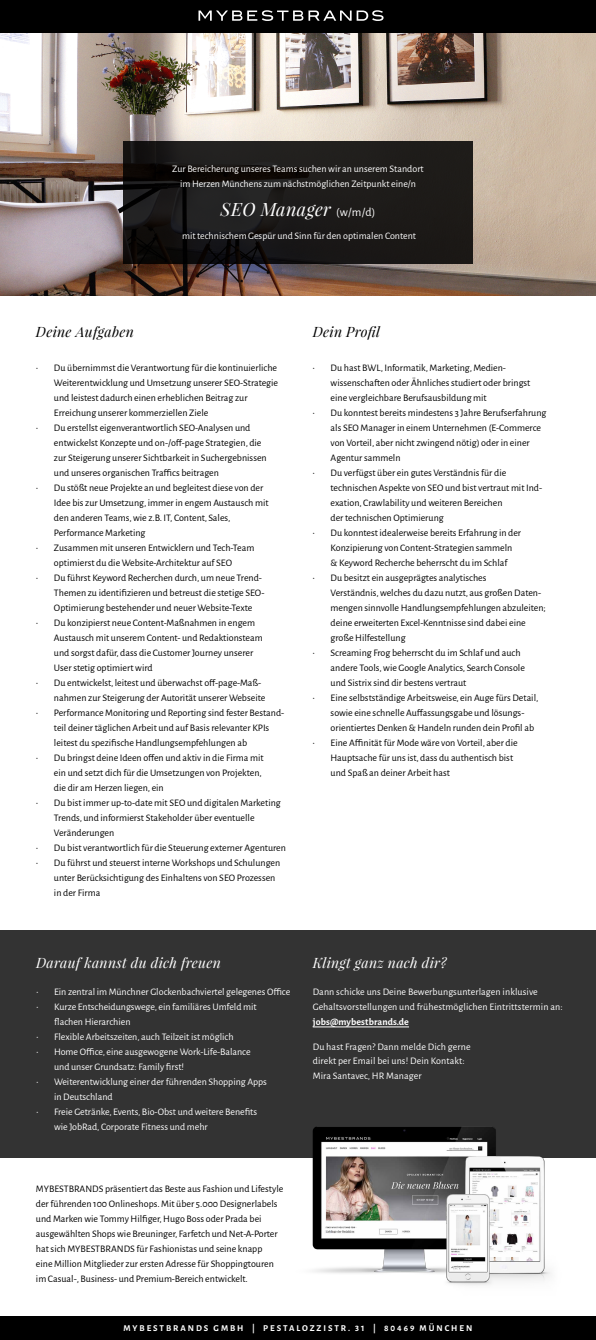
<style>
.page{position:relative;width:596px;height:1340px;background:#fff}
.page>*{position:absolute;margin:0;border:0;box-sizing:border-box;transform-origin:0 0}
.t1{font:italic 18px "Playfair Display";letter-spacing:.02em;color:#fff}
.t2{font:italic 14px "Playfair Display";letter-spacing:.02em;color:#fff}
.t3{font:italic 14px "Playfair Display";letter-spacing:.02em;color:#000}
.t4{font:10px/15px "Alegreya Sans";color:#000}
.t5{font:10px/15px "Alegreya Sans";color:#fff}
.t6{font:700 10px "Alegreya Sans";letter-spacing:.01em;color:#fff}
.t7{font:700 9px "Alegreya Sans";letter-spacing:.215em;color:#fff}
.s1{font-family:"Alegreya Sans";font-style:normal;font-size:12px}
</style>
<div class="page">
<div style="left:0;top:1316px;width:595px;height:24px;background:#000"></div>
<div style="left:0;top:930px;width:595px;height:227px;background:#333"></div>
<hr style="left:312px;top:1027px;width:97px;height:1px;background:#fff">
<img style="left:272px;top:1126px;width:304px;height:159px">
<img style="left:0;top:33px;width:595px;height:263px">
<div style="left:0;top:0;width:595px;height:33px;background:#000"></div>
<svg style="left:198px;top:10px;width:185px;height:11px"></svg>
<svg style="left:123px;top:141px;width:349px;height:123px;background:#1a1817"></svg>
<p class="t5" style="left:172px;top:162px;width:253px;line-height:14.5px;text-align:center">Zur Bereicherung unseres Teams suchen wir an unserem Standort im Herzen Münchens zum nächstmöglichen Zeitpunkt eine/n</p>
<h1 class="t1" style="left:220px;top:197px;width:156px">SEO Manager <span class="s1">(w/m/d)</span></h1>
<h2 class="t3" style="left:36px;top:322px;width:99px">Deine Aufgaben</h2>
<p class="t5" style="left:182px;top:228px;width:235px">mit technischem Gespür und Sinn für den optimalen Content</p>
<h2 class="t3" style="left:312px;top:322px;width:69px">Dein Profil</h2>
<p class="t4" style="left:54px;top:360px;width:225px;text-indent:-18px">• Du übernimmst die Verantwortung für die kontinuierliche Weiterentwicklung und Umsetzung unserer SEO-Strategie und leistest dadurch einen erheblichen Beitrag zur Erreichung unserer kommerziellen Ziele</p>
<p class="t4" style="left:54px;top:420px;width:214px;text-indent:-18px">• Du erstellst eigenverantwortlich SEO-Analysen und entwickelst Konzepte und on-/off-page Strategien, die zur Steigerung unserer Sichtbarkeit in Suchergebnissen und unseres organischen Traffics beitragen</p>
<p class="t4" style="left:54px;top:480px;width:216px;text-indent:-18px">• Du stößt neue Projekte an und begleitest diese von der Idee bis zur Umsetzung, immer in engem Austausch mit den anderen Teams, wie z.B. IT, Content, Sales, Performance Marketing</p>
<p class="t4" style="left:36px;top:540px;width:220px;text-align:center">• Zusammen mit unseren Entwicklern und Tech-Team optimierst du die Website-Architektur auf SEO</p>
<p class="t4" style="left:54px;top:570px;width:212px;text-indent:-18px">• Du führst Keyword Recherchen durch, um neue Trend-<br>Themen zu identifizieren und betreust die stetige SEO-<br>Optimierung bestehender und neuer Website-Texte</p>
<p class="t4" style="left:54px;top:615px;width:210px;text-indent:-18px">• Du konzipierst neue Content-Maßnahmen in engem Austausch mit unserem Content- und Redaktionsteam und sorgst dafür, dass die Customer Journey unserer User stetig optimiert wird</p>
<p class="t4" style="left:54px;top:675px;width:213px;text-indent:-18px">• Du entwickelst, leitest und überwachst off-page-Maß&shy;nahmen zur Steigerung der Autorität unserer Webseite</p>
<p class="t4" style="left:54px;top:705px;width:232px;text-indent:-18px">• Performance Monitoring und Reporting sind fester Bestand&shy;teil deiner täglichen Arbeit und auf Basis relevanter KPIs leitest du spezifische Handlungsempfehlungen ab</p>
<p class="t4" style="left:54px;top:750px;width:211px;text-indent:-18px">• Du bringst deine Ideen offen und aktiv in die Firma mit ein und setzt dich für die Umsetzungen von Projekten, die dir am Herzen liegen, ein</p>
<p class="t4" style="left:54px;top:795px;width:228px;text-indent:-18px">• Du bist immer up-to-date mit SEO und digitalen Marketing<br>Trends, und informierst Stakeholder über eventuelle<br>Veränderungen</p>
<p class="t4" style="left:36px;top:840px;width:251px">• Du bist verantwortlich für die Steuerung externer Agenturen</p>
<p class="t4" style="left:54px;top:855px;width:227px;text-indent:-18px">• Du führst und steuerst interne Workshops und Schulungen unter Berücksichtigung des Einhaltens von SEO Prozessen in der Firma</p>
<p class="t4" style="left:330px;top:360px;width:201px;text-indent:-18px">• Du hast BWL, Informatik, Marketing, Medien&shy;wissenschaften oder Ähnliches studiert oder bringst eine vergleichbare Berufsausbildung mit</p>
<p class="t4" style="left:330px;top:405px;width:217px;text-indent:-18px">• Du konntest bereits mindestens 3 Jahre Berufserfahrung als SEO Manager in einem Unternehmen (E-Commerce von Vorteil, aber nicht zwingend nötig) oder in einer Agentur sammeln</p>
<p class="t4" style="left:330px;top:465px;width:213px;text-indent:-18px">• Du verfügst über ein gutes Verständnis für die technischen Aspekte von SEO und bist vertraut mit Ind&shy;exation, Crawlability und weiteren Bereichen<br>der technischen Optimierung</p>
<p class="t4" style="left:330px;top:525px;width:192px;text-indent:-18px">• Du konntest idealerweise bereits Erfahrung in der<br>Konzipierung von Content-Strategien sammeln &amp; Keyword Recherche beherrscht du im Schlaf</p>
<p class="t4" style="left:330px;top:570px;width:216px;text-indent:-18px">• Du besitzt ein ausgeprägtes analytisches<br>Verständnis, welches du dazu nutzt, aus großen Daten&shy;mengen sinnvolle Handlungsempfehlungen abzuleiten; deine erweiterten Excel-Kenntnisse sind dabei eine große Hilfestellung</p>
<p class="t4" style="left:330px;top:645px;width:196px;text-indent:-18px">• Screaming Frog beherrscht du im Schlaf und auch andere Tools, wie Google Analytics, Search Console und Sistrix sind dir bestens vertraut</p>
<p class="t4" style="left:330px;top:690px;width:209px;text-indent:-18px">• Eine selbstständige Arbeitsweise, ein Auge fürs Detail, sowie eine schnelle Auffassungsgabe und lösungs&shy;orientiertes Denken &amp; Handeln runden dein Profil ab</p>
<p class="t4" style="left:330px;top:735px;width:188px;text-indent:-18px">• Eine Affinität für Mode wäre von Vorteil, aber die<br>Hauptsache für uns ist, dass du authentisch bist und Spaß an deiner Arbeit hast</p>
<h2 class="t2" style="left:36px;top:954px;width:186px">Darauf kannst du dich freuen</h2>
<h2 class="t2" style="left:312px;top:954px;width:135px">Klingt ganz nach dir?</h2>
<p class="t5" style="left:36px;top:984px;width:255px">• Ein zentral im Münchner Glockenbachviertel gelegenes Office</p>
<p class="t5" style="left:54px;top:999px;width:204px;text-indent:-18px">• Kurze Entscheidungswege, ein familiäres Umfeld mit flachen Hierarchien</p>
<p class="t5" style="left:36px;top:1029px;width:199px">• Flexible Arbeitszeiten, auch Teilzeit ist möglich</p>
<p class="t5" style="left:54px;top:1044px;width:198px;text-indent:-18px">• Home Office, eine ausgewogene Work-Life-Balance und unser Grundsatz: Family first!</p>
<p class="t5" style="left:54px;top:1074px;width:214px;text-indent:-18px">• Weiterentwicklung einer der führenden Shopping Apps in Deutschland</p>
<p class="t5" style="left:54px;top:1104px;width:204px;text-indent:-18px">• Freie Getränke, Events, Bio-Obst und weitere Benefits wie JobRad, Corporate Fitness und mehr</p>
<p class="t4" style="left:36px;top:1180px;width:249px">MYBESTBRANDS präsentiert das Beste aus Fashion und Lifestyle der führenden 100 Onlineshops. Mit über 5.000 Designerlabels und Marken wie Tommy Hilfiger, Hugo Boss oder Prada bei ausgewählten Shops wie Breuninger, Farfetch und Net-A-Porter hat sich MYBESTBRANDS für Fashionistas und seine knapp<br>eine Million Mitglieder zur ersten Adresse für Shoppingtouren im Casual-, Business- und Premium-Bereich entwickelt.</p>
<p class="t5" style="left:312px;top:984px;width:251px">Dann schicke uns Deine Bewerbungsunterlagen inklusive<br>Gehaltsvorstellungen und frühestmöglichen Eintrittstermin an:</p>
<p class="t6" style="left:312px;top:1015px;width:98px">jobs@mybestbrands.de</p>
<p class="t5" style="left:312px;top:1039px;width:159px;line-height:14.5px">Du hast Fragen? Dann melde Dich gerne direkt per Email bei uns! Dein Kontakt:<br>Mira Santavec, HR Manager</p>
<p class="t7" style="left:123px;top:1322px;width:350px">MYBESTBRANDS GMBH | PESTALOZZISTR. 31 | 80469 MÜNCHEN</p>
</div>
